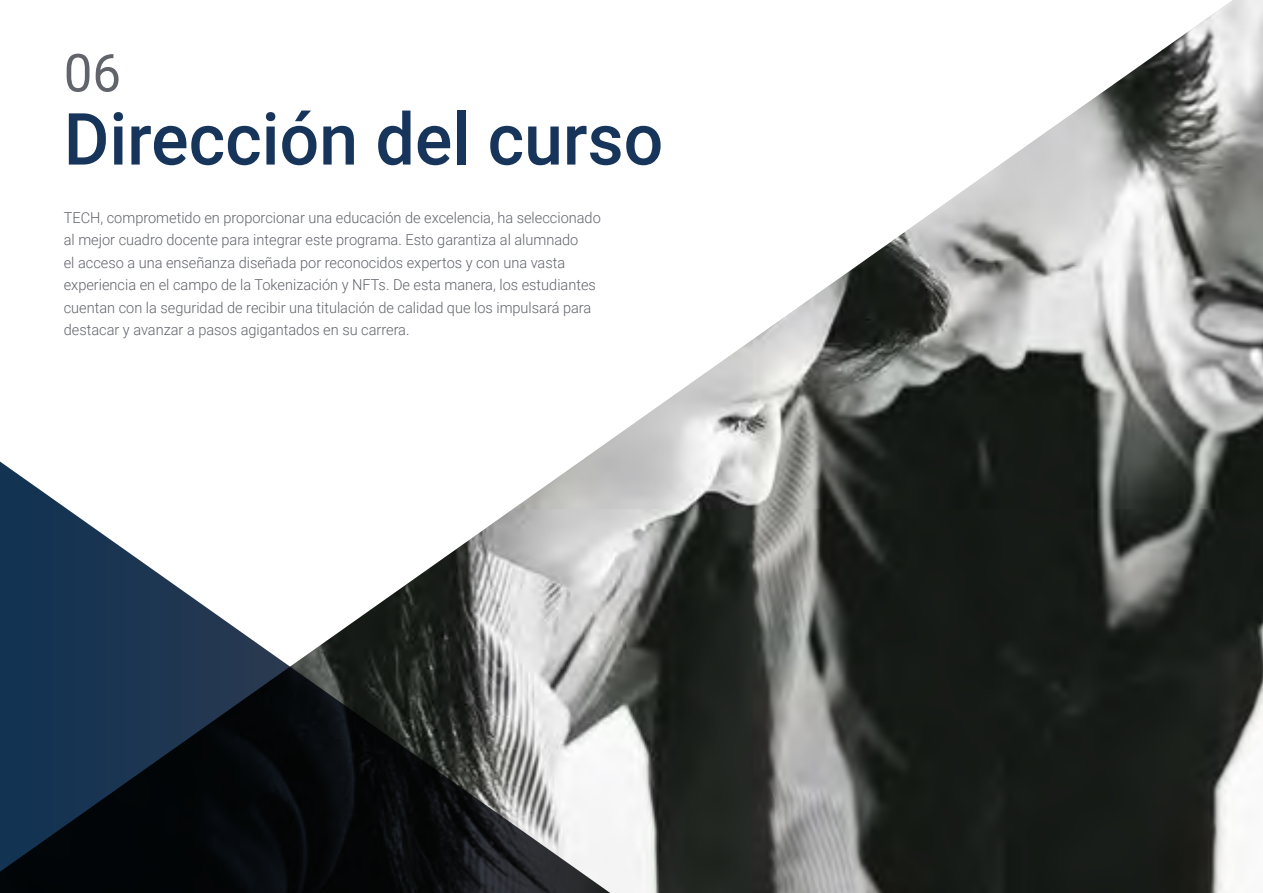
<style>
.page{position:relative;width:1263px;height:893px;background:#fff}
.page>*{position:absolute;margin:0;border:0;box-sizing:border-box;transform-origin:0 0}
.t1{font:500 72px "Roboto";color:#17355b}
.t2{font:52.5px "Roboto";color:#61646a}
.t3{font:300 15px/22.5px "Roboto";color:#61646a}
</style>
<div class="page">
<img style="left:602px;top:0;width:661px;height:893px">
<svg style="left:0;top:446px;width:640px;height:447px"></svg>
<h2 class="t2" style="left:64px;top:36px;width:59px">06</h2>
<h1 class="t1" style="left:64px;top:89px;width:601px">Dirección del curso</h1>
<p class="t3" style="left:64px;top:205px;width:539px">TECH, comprometido en proporcionar una educación de excelencia, ha seleccionado al mejor cuadro docente para integrar este programa. Esto garantiza al alumnado<br>el acceso a una enseñanza diseñada por reconocidos expertos y con una vasta experiencia en el campo de la Tokenización y NFTs. De esta manera, los estudiantes cuentan con la seguridad de recibir una titulación de calidad que los impulsará para destacar y avanzar a pasos agigantados en su carrera.</p>
</div>
